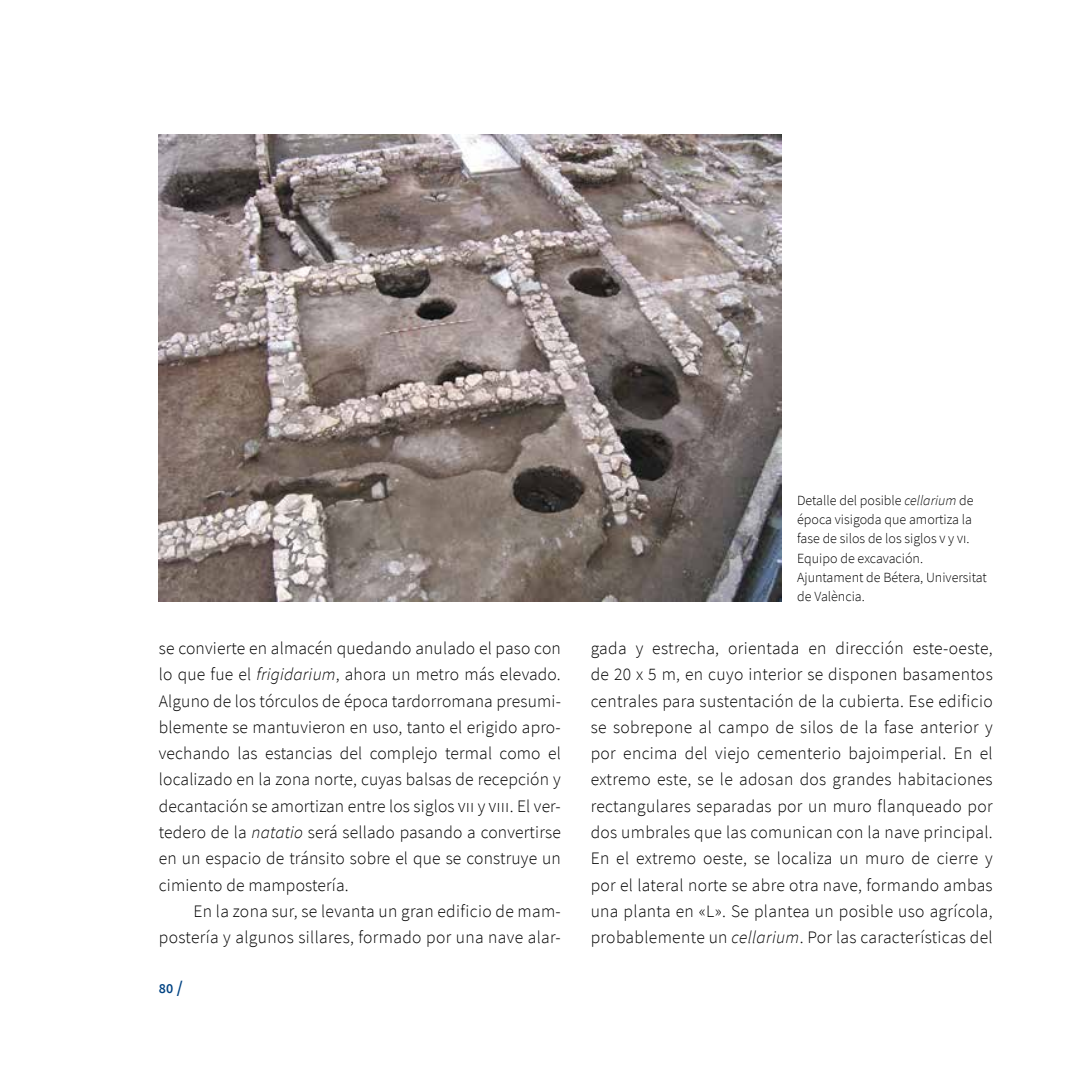
<style>
.page{position:relative;width:1092px;height:1092px;background:#fff}
.page>*{position:absolute;margin:0;border:0;box-sizing:border-box;transform-origin:0 0}
.t1{font:300 17.5px/26.2px "Source Sans Pro";letter-spacing:.02em;color:#000;text-align:justify}
.t2{font:300 14px/19.2px "Source Sans Pro";color:#000}
.t3{font:600 14px "Source Sans Pro";color:#004383}
.s1{font-style:italic}
.s2{font-size:17.5px}
</style>
<div class="page">
<img style="left:159px;top:134px;width:622px;height:467px">
<p class="t1" style="left:159px;top:635px;width:403px">se convierte en almacén quedando anulado el paso con lo que fue el <span class="s1">frigidarium</span>, ahora un metro más elevado.<br>Alguno de los tórculos de época tardorromana presumi&shy;blemente se mantuvieron en uso, tanto el erigido apro&shy;vechando las estancias del complejo termal como el localizado en la zona norte, cuyas balsas de recepción y decantación se amortizan entre los siglos vii y viii. El ver&shy;tedero de la <span class="s1">natatio</span> será sellado pasando a convertirse en un espacio de tránsito sobre el que se construye un cimiento de mampostería.</p>
<p class="t1" style="left:159px;top:897px;width:403px;text-align:right">En la zona sur, se levanta un gran edificio de mam&shy;postería y algunos sillares, formado por una nave alar-</p>
<p class="t3" style="left:159px;top:978px;width:25px">80 <span class="s2">/</span></p>
<p class="t2" style="left:797px;top:490px;width:191px">Detalle del posible <span class="s1">cellarium</span> de época visigoda que amortiza la fase de silos de los siglos v y vi.<br>Equipo de excavación.<br>Ajuntament de Bétera, Universitat de València.</p>
<p class="t1" style="left:590px;top:635px;width:403px">gada y estrecha, orientada en dirección este-oeste, de 20 x 5 m, en cuyo interior se disponen basamentos centrales para sustentación de la cubierta. Ese edificio se sobrepone al campo de silos de la fase anterior y por encima del viejo cementerio bajoimperial. En el extremo este, se le adosan dos grandes habitaciones rectangulares separadas por un muro flanqueado por dos umbrales que las comunican con la nave principal.<br>En el extremo oeste, se localiza un muro de cierre y por el lateral norte se abre otra nave, formando ambas una planta en «L». Se plantea un posible uso agrícola, probablemente un <span class="s1">cellarium</span>. Por las características del</p>
</div>
